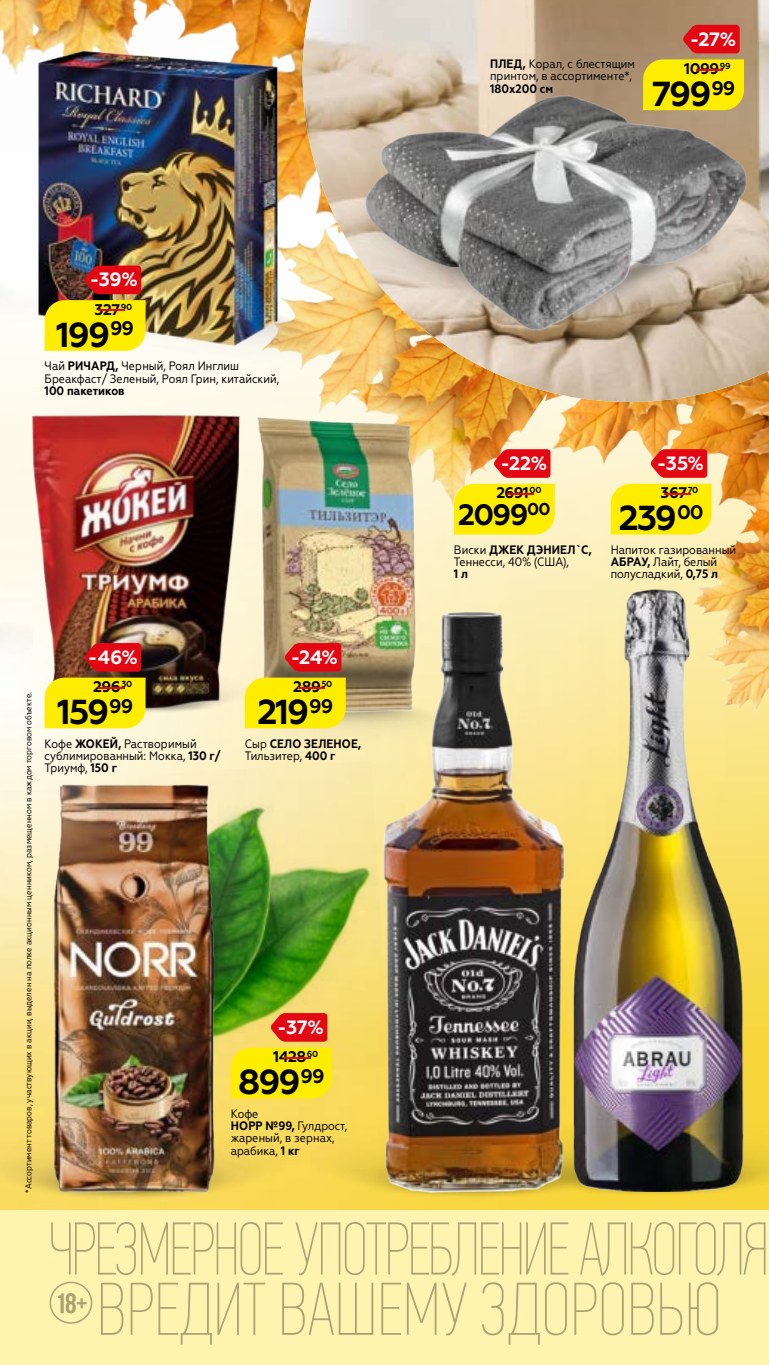
<style>
.page{position:relative;width:769px;height:1365px;background:#fff}
.page>*{position:absolute;margin:0;border:0;box-sizing:border-box;transform-origin:0 0}
.t1{font:700 34.65px "Geometria";letter-spacing:-.055em;color:#000}
.t2{font:700 29.4px "Geometria";color:#000}
.t3{font:700 19.25px "Geometria";letter-spacing:-.015em;color:#fff}
.t4{font:700 15.4px "Geometria";letter-spacing:-.03em;color:#000}
.t5{font:700 15.4px "Geometria";color:#e30613;scale:5.5 1}
.t6{font:12.25px/12.2px "Geometria Narrow";color:#000}
.t7{font:700 12.25px/12.2px "Geometria Narrow";color:#000}
.t8{font:8.75px "Geometria Narrow";color:#000}
.t9{font:700 8.75px "Geometria";letter-spacing:-.03em;color:#000}
.s1{font-weight:700}
.s2{font-weight:400}
</style>
<div class="page">
<img style="left:0;top:390px;width:769px;height:820px">
<img style="left:0;top:0;width:303px;height:57px">
<img style="left:506px;top:402px;width:263px;height:354px">
<img style="left:184px;top:390px;width:382px;height:152px">
<img style="left:303px;top:0;width:466px;height:402px">
<img style="left:7px;top:47px;width:303px;height:303px">
<img style="left:655px;top:1119px;width:114px;height:88px">
<img style="left:566px;top:589px;width:187px;height:602px">
<img style="left:305px;top:152px;width:302px;height:233px">
<img style="left:488px;top:159px;width:281px;height:222px">
<img style="left:355px;top:66px;width:399px;height:275px">
<img style="left:0;top:229px;width:42px;height:102px">
<img style="left:362px;top:1122px;width:293px;height:87px">
<img style="left:352px;top:603px;width:261px;height:599px">
<img style="left:0;top:585px;width:17px;height:114px">
<img style="left:126px;top:761px;width:264px;height:320px">
<img style="left:17px;top:403px;width:234px;height:319px">
<img style="left:43px;top:668px;width:199px;height:70px">
<img style="left:235px;top:673px;width:229px;height:73px">
<img style="left:242px;top:412px;width:190px;height:307px">
<svg style="left:611px;top:449px;width:101px;height:85px;background:#f9c636"></svg>
<svg style="left:84px;top:265px;width:57px;height:29px;background:#d10e1a"></svg>
<svg style="left:45px;top:300px;width:101px;height:51px;background:#fae805"></svg>
<svg style="left:84px;top:643px;width:57px;height:28px;background:#d70c15"></svg>
<div style="left:45px;top:677px;width:101px;height:51px;background:#ffed00"></div>
<svg style="left:454px;top:449px;width:101px;height:85px;background:#f7bf2b"></svg>
<svg style="left:683px;top:25px;width:57px;height:28px;background:#dd121b"></svg>
<div style="left:643px;top:59px;width:101px;height:51px;background:#ffed00"></div>
<img style="left:0;top:763px;width:362px;height:447px">
<svg style="left:285px;top:643px;width:56px;height:28px;background:#dd111a"></svg>
<div style="left:245px;top:677px;width:101px;height:51px;background:#ffed00"></div>
<div style="left:0;top:1210px;width:769px;height:154px;background:#fff4af"></div>
<svg style="left:101px;top:1282px;width:617px;height:62px"></svg>
<svg style="left:51px;top:1222px;width:714px;height:53px"></svg>
<div style="left:50px;top:1281px;width:42px;height:42px;border:1px solid #c6c6c6;border-radius:50%"></div>
<svg style="left:58px;top:1293px;width:29px;height:20px"></svg>
<h3 class="t3" style="left:90px;top:268px;width:49px">-39%</h3>
<h1 class="t1" style="left:56px;top:314px;width:79px">199<sup>99</sup></h1>
<p class="t9" style="left:121px;top:301px;width:13px">90</p>
<p class="t4" style="left:95px;top:300px;width:27px">327</p>
<p class="t5" style="left:90px;top:300px;width:9px">-</p>
<p class="t6" style="left:45px;top:360px;width:236px">Чай <span class="s1">РИЧАРД,</span> Черный, Роял Инглиш<br>Бреакфаст/ Зеленый, Роял Грин, китайский,</p>
<p class="t7" style="left:45px;top:384px;width:82px">100 пакетиков</p>
<p class="t8" style="left:23px;top:1192px;width:502px;rotate:-90deg">*Ассортимент товаров, участвующих в акции, выделен на полке акционным ценником, размещенном в каждом торговом объекте.</p>
<h3 class="t3" style="left:88px;top:645px;width:51px">-46%</h3>
<h1 class="t1" style="left:57px;top:691px;width:78px">159<sup>99</sup></h1>
<p class="t9" style="left:121px;top:678px;width:12px">30</p>
<p class="t4" style="left:93px;top:677px;width:29px">296</p>
<p class="t5" style="left:90px;top:677px;width:9px">-</p>
<h3 class="t3" style="left:291px;top:645px;width:48px">-24%</h3>
<h1 class="t1" style="left:257px;top:691px;width:77px">219<sup>99</sup></h1>
<p class="t9" style="left:321px;top:678px;width:12px">50</p>
<p class="t4" style="left:293px;top:677px;width:29px">289</p>
<p class="t5" style="left:290px;top:677px;width:9px">-</p>
<p class="t6" style="left:45px;top:737px;width:178px">Кофе <span class="s1">ЖОКЕЙ,</span> Растворимый сублимированный: Мокка, <span class="s1">130 г/<br></span>Триумф, <span class="s1">150 г</span></p>
<p class="t7" style="left:245px;top:737px;width:118px"><span class="s2">Сыр</span> СЕЛО ЗЕЛЕНОЕ,<br><span class="s2">Тильзитер,</span> 400 г</p>
<h3 class="t3" style="left:277px;top:1015px;width:48px">-37%</h3>
<h1 class="t1" style="left:238px;top:1061px;width:88px">899<sup>99</sup></h1>
<p class="t9" style="left:307px;top:1048px;width:13px">60</p>
<p class="t4" style="left:273px;top:1047px;width:35px">1428</p>
<p class="t5" style="left:276px;top:1047px;width:9px">-</p>
<p class="t6" style="left:231px;top:1107px;width:118px">Кофе<br><span class="s1">НОРР №99,</span> Гулдрост, жареный, в зернах, арабика, <span class="s1">1 кг</span></p>
<h3 class="t3" style="left:690px;top:28px;width:48px">-27%</h3>
<h1 class="t1" style="left:652px;top:73px;width:85px">799<sup>99</sup></h1>
<p class="t6" style="left:490px;top:58px;width:146px"><span class="s1">ПЛЕД,</span> Корал, с блестящим</p>
<p class="t5" style="left:688px;top:59px;width:9px">-</p>
<p class="t9" style="left:720px;top:61px;width:12px">99</p>
<p class="t4" style="left:684px;top:59px;width:37px">1099</p>
<p class="t6" style="left:490px;top:70px;width:143px">принтом, в ассортименте*,</p>
<p class="t7" style="left:490px;top:82px;width:64px">180х200 см</p>
<h3 class="t3" style="left:500px;top:452px;width:48px">-22%</h3>
<h2 class="t2" style="left:458px;top:497px;width:94px">2099<sup>00</sup></h2>
<p class="t9" style="left:529px;top:485px;width:14px">00</p>
<p class="t4" style="left:496px;top:483px;width:34px">2691</p>
<p class="t5" style="left:499px;top:483px;width:9px">-</p>
<h3 class="t3" style="left:657px;top:452px;width:48px">-35%</h3>
<h1 class="t1" style="left:619px;top:497px;width:86px">239<sup>00</sup></h1>
<p class="t9" style="left:688px;top:485px;width:12px">70</p>
<p class="t4" style="left:660px;top:483px;width:28px">367</p>
<p class="t5" style="left:656px;top:483px;width:9px">-</p>
<p class="t6" style="left:454px;top:543px;width:139px">Виски <span class="s1">ДЖЕК ДЭНИЕЛ`C,<br></span>Теннесси, 40% (США),</p>
<p class="t7" style="left:454px;top:568px;width:16px">1 л</p>
<p class="t6" style="left:611px;top:543px;width:127px">Напиток газированный<br><span class="s1">АБРАУ,</span> Лайт, белый полусладкий, <span class="s1">0,75 л</span></p>
</div>
